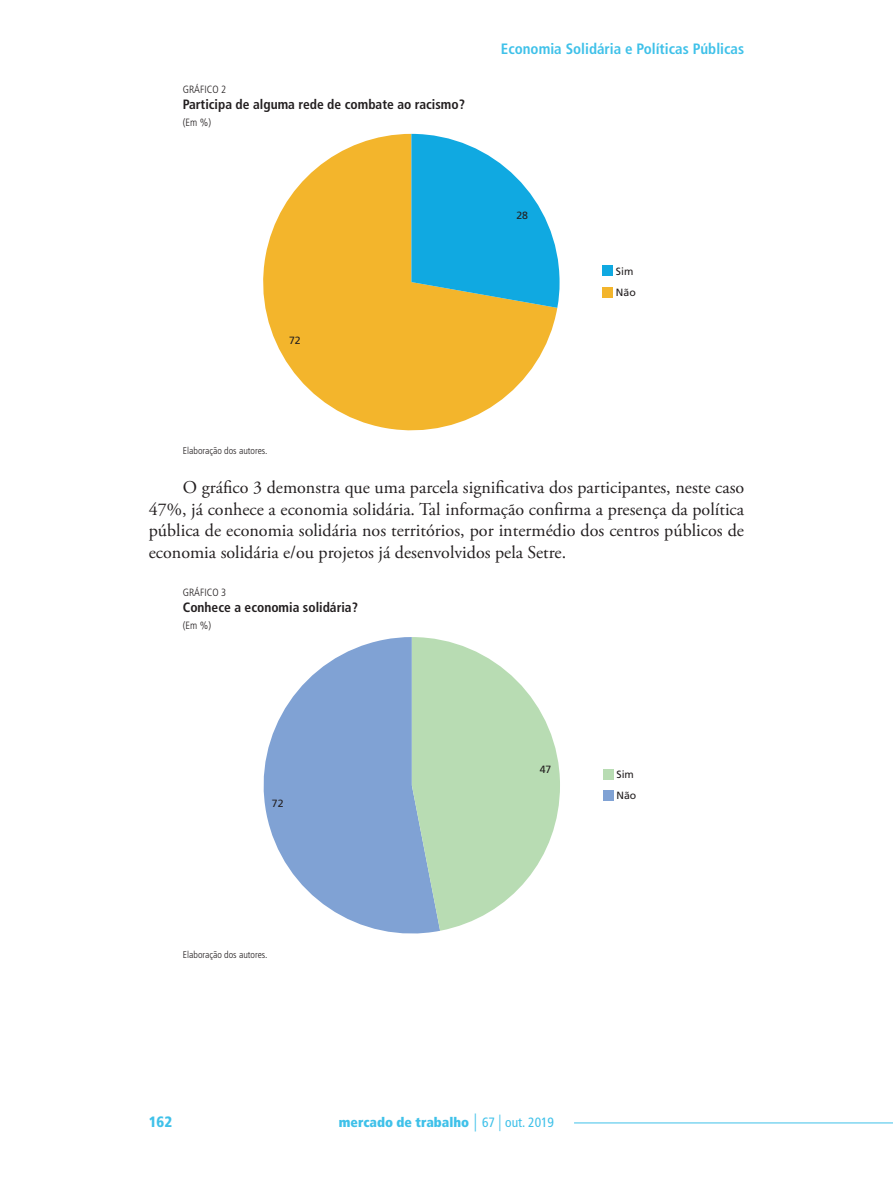
<style>
.page{position:relative;width:893px;height:1191px;background:#fff}
.page>*{position:absolute;margin:0;border:0;box-sizing:border-box;transform-origin:0 0}
.texto{font:18px/21.8px "Adobe Garamond Pro";color:#231f20;text-align:justify}
.t1{font:700 condensed 15px "Frutiger LT Pro";color:#3fc1e9}
.t2{font:900 condensed 15px "Frutiger LT Pro";color:#3fc1e9}
.Tabela_titulo{font:700 condensed 13.5px "Frutiger LT Pro";color:#231f20}
.t3{font:900 condensed 13.5px "Frutiger LT Pro";color:#3fc1e9}
.t4{font:10.5px/21.3px "Frutiger LT Pro";color:#231f20}
.Tabela_numero{font:300 condensed 10.5px "Frutiger LT Pro";color:#231f20}
.Tabela_entretitulo{font:300 condensed 10.5px "Frutiger LT Pro";color:#231f20}
.Tabela_elaboracao{font:300 condensed 9.75px "Frutiger LT Pro";color:#231f20}
.s1{font-weight:300;font-size:18px}
.s2{font-weight:400}
.s3{font-weight:300;font-size:16.5px}
</style>
<div class="page">
<hr style="left:574px;top:1122px;width:319px;height:1px;background:#3fc1e9">
<svg style="left:263px;top:134px;width:294px;height:297px;fill:#f3b52c"></svg>
<svg style="left:411px;top:134px;width:149px;height:174px"></svg>
<div style="left:602px;top:265px;width:11px;height:11px;background:#10a9e1"></div>
<div style="left:602px;top:287px;width:11px;height:10px;background:#f3b52c"></div>
<svg style="left:263px;top:637px;width:177px;height:297px;fill:#80a2d4"></svg>
<svg style="left:412px;top:637px;width:148px;height:293px;fill:#b8dcb3"></svg>
<div style="left:603px;top:768px;width:10px;height:11px;background:#b8dcb3"></div>
<div style="left:603px;top:790px;width:10px;height:10px;background:#80a2d4"></div>
<p class="Tabela_numero" style="left:183px;top:83px;width:45px">GRÁFICO 2</p>
<p class="Tabela_titulo" style="left:183px;top:96px;width:284px">Participa de alguma rede de combate ao racismo?</p>
<p class="Tabela_entretitulo" style="left:183px;top:116px;width:30px">(Em %)</p>
<p class="t4" style="left:289px;top:330px;width:13px">72</p>
<p class="t1" style="left:501px;top:40px;width:245px">Economia Solidária e Políticas Públicas</p>
<p class="t4" style="left:516px;top:205px;width:13px">28</p>
<p class="t4" style="left:616px;top:261px;width:21px">Sim<br>Não</p>
<p class="Tabela_elaboracao" style="left:183px;top:445px;width:86px">Elaboração dos autores.</p>
<p class="texto" style="left:149px;top:477px;width:597px;text-indent:34px">O gráfico 3 demonstra que uma parcela significativa dos participantes, neste caso 47%, já conhece a economia solidária. Tal informação confirma a presença da política pública de economia solidária nos territórios, por intermédio dos centros públicos de economia solidária e/ou projetos já desenvolvidos pela Setre.</p>
<p class="Tabela_numero" style="left:183px;top:586px;width:45px">GRÁFICO 3</p>
<p class="Tabela_titulo" style="left:183px;top:599px;width:177px">Conhece a economia solidária?</p>
<p class="Tabela_entretitulo" style="left:183px;top:619px;width:30px">(Em %)</p>
<p class="t4" style="left:272px;top:793px;width:13px">72</p>
<p class="Tabela_elaboracao" style="left:183px;top:949px;width:86px">Elaboração dos autores.</p>
<p class="t4" style="left:540px;top:759px;width:13px">47</p>
<p class="t2" style="left:149px;top:1113px;width:25px">162</p>
<p class="t3" style="left:339px;top:1114px;width:217px">mercado de trabalho <span class="s1">|</span> <span class="s2">67</span> <span class="s3">|</span> <span class="s2">out. 2019</span></p>
<p class="t4" style="left:616px;top:764px;width:21px">Sim<br>Não</p>
</div>
